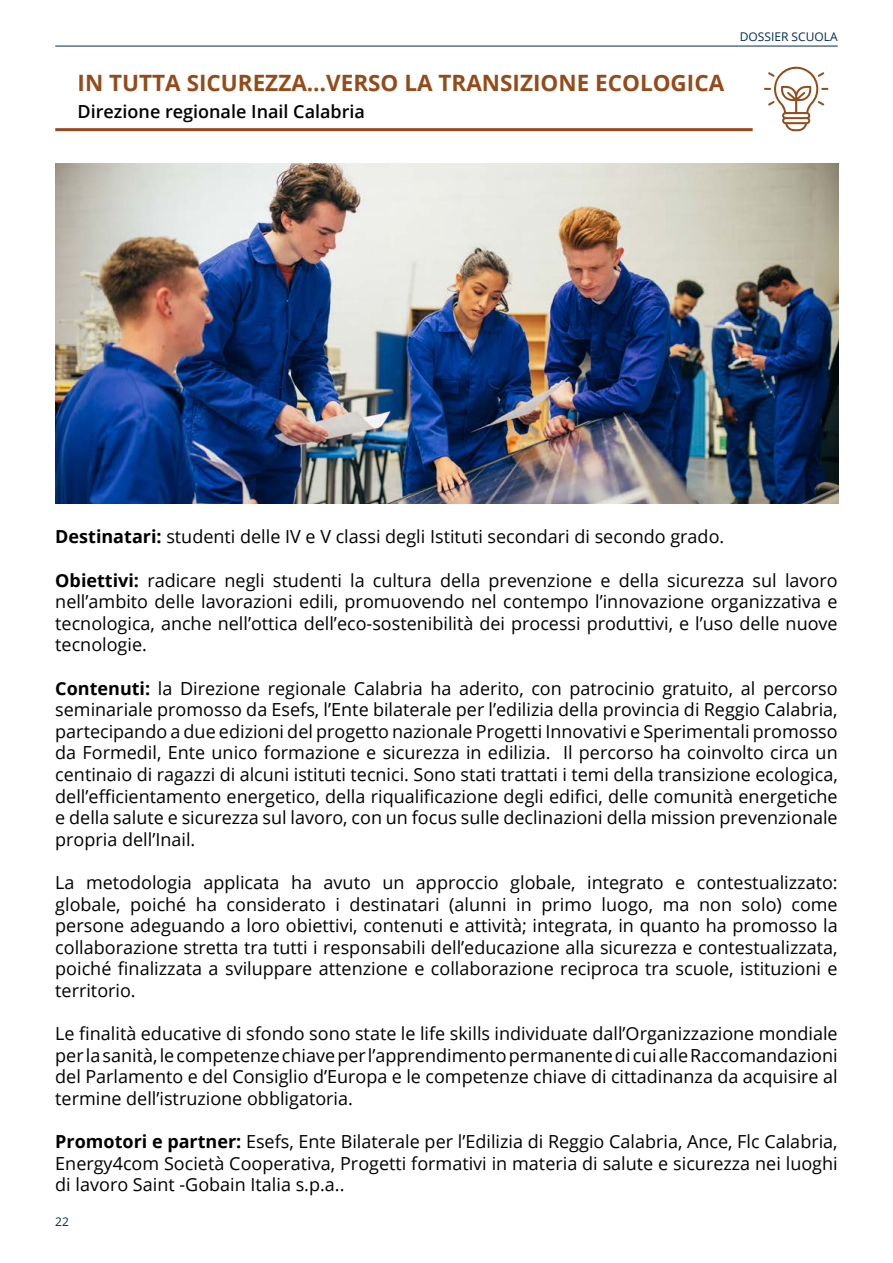
<style>
.page{position:relative;width:893px;height:1263px;background:#fff}
.page>*{position:absolute;margin:0;border:0;box-sizing:border-box;transform-origin:0 0}
.t1{font:700 22.5px "Open Sans";color:#954a19}
.t2{font:18px/21.6px "Open Sans";color:#000;text-align:justify}
.t3{font:600 18px "Open Sans";color:#000}
.t4{font:12px "Open Sans";color:#002b56}
.s1{font-weight:700}
</style>
<div class="page">
<hr style="left:55px;top:46px;width:783px;height:1px;background:#002b56">
<hr style="left:55px;top:128px;width:698px;height:3px;background:#964a1a">
<img style="left:55px;top:164px;width:783px;height:340px">
<svg style="left:764px;top:66px;width:64px;height:65px"></svg>
<p class="t1" style="left:78px;top:67px;width:648px">IN TUTTA SICUREZZA…VERSO LA TRANSIZIONE ECOLOGICA</p>
<p class="t3" style="left:78px;top:99px;width:289px">Direzione regionale Inail Calabria</p>
<p class="t4" style="left:740px;top:29px;width:99px">DOSSIER SCUOLA</p>
<p class="t2" style="left:55px;top:525px;width:671px"><span class="s1">Destinatari:</span> studenti delle IV e V classi degli Istituti secondari di secondo grado.</p>
<p class="t2" style="left:55px;top:569px;width:784px"><span class="s1">Obiettivi:</span> radicare negli studenti la cultura della prevenzione e della sicurezza sul lavoro nell’ambito delle lavorazioni edili, promuovendo nel contempo l’innovazione organizzativa e tecnologica, anche nell’ottica dell’eco-sostenibilità dei processi produttivi, e l’uso delle nuove tecnologie.</p>
<p class="t2" style="left:55px;top:677px;width:784px"><span class="s1">Contenuti:</span> la Direzione regionale Calabria ha aderito, con patrocinio gratuito, al percorso seminariale promosso da Esefs, l’Ente bilaterale per l’edilizia della provincia di Reggio Calabria, partecipando a due edizioni del progetto nazionale Progetti Innovativi e Sperimentali promosso da Formedil, Ente unico formazione e sicurezza in edilizia. Il percorso ha coinvolto circa un centinaio di ragazzi di alcuni istituti tecnici. Sono stati trattati i temi della transizione ecologica, dell’efficientamento energetico, della riqualificazione degli edifici, delle comunità energetiche e della salute e sicurezza sul lavoro, con un focus sulle declinazioni della mission prevenzionale propria dell’Inail.</p>
<p class="t2" style="left:55px;top:871px;width:784px">La metodologia applicata ha avuto un approccio globale, integrato e contestualizzato: globale, poiché ha considerato i destinatari (alunni in primo luogo, ma non solo) come persone adeguando a loro obiettivi, contenuti e attività; integrata, in quanto ha promosso la collaborazione stretta tra tutti i responsabili dell’educazione alla sicurezza e contestualizzata, poiché finalizzata a sviluppare attenzione e collaborazione reciproca tra scuole, istituzioni e territorio.</p>
<p class="t2" style="left:55px;top:1022px;width:784px">Le finalità educative di sfondo sono state le life skills individuate dall’Organizzazione mondiale per la sanità, le competenze chiave per l’apprendimento permanente di cui alle Raccomandazioni del Parlamento e del Consiglio d’Europa e le competenze chiave di cittadinanza da acquisire al termine dell’istruzione obbligatoria.</p>
<p class="t2" style="left:55px;top:1130px;width:784px"><span class="s1">Promotori e partner:</span> Esefs, Ente Bilaterale per l’Edilizia di Reggio Calabria, Ance, Flc Calabria, Energy4com Società Cooperativa, Progetti formativi in materia di salute e sicurezza nei luoghi di lavoro Saint -Gobain Italia s.p.a..</p>
<p class="t4" style="left:55px;top:1213px;width:15px">22</p>
</div>
